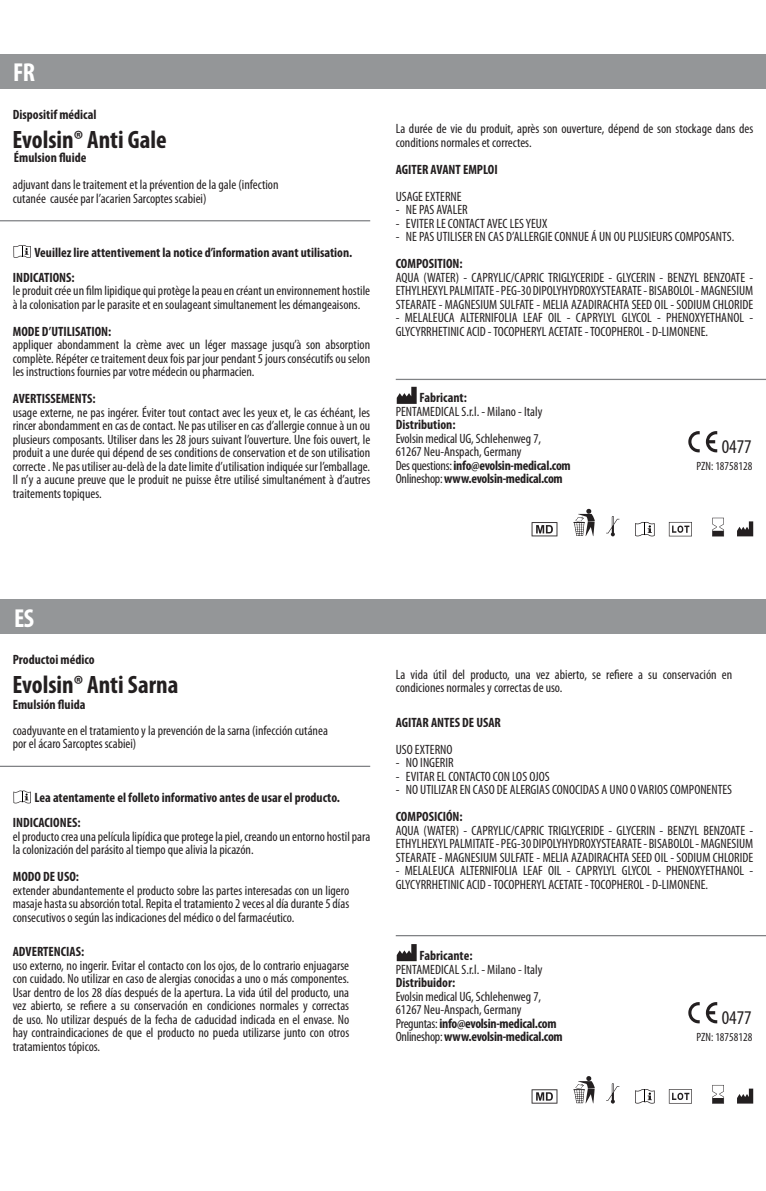
<style>
.page{position:relative;width:766px;height:1191px;background:#fff}
.page>*{position:absolute;margin:0;border:0;box-sizing:border-box;transform-origin:0 0}
.t1{font:700 condensed 26.1px "Myriad Pro";color:#fff}
.t2{font:700 condensed 25.2px "Myriad Pro";color:#231f20}
.t3{font:condensed 19.5px "Myriad Pro";color:#231f20}
.t4{font:condensed 13.5px/13.5px "Myriad Pro";color:#231f20}
.t5{font:700 condensed 13.5px "Myriad Pro";color:#231f20}
.t6{font:700 condensed 13.5px "Myriad Pro";letter-spacing:-.02em;color:#231f20}
.t7{font:condensed 12px "Myriad Pro";color:#231f20}
.s1{font-weight:400}
</style>
<div class="page">
<div style="left:0;top:54px;width:765px;height:34px;background:#949698"></div>
<svg style="left:13px;top:245px;width:18px;height:13px"></svg>
<hr style="left:0;top:220px;width:370px;height:1px;background:#808285">
<hr style="left:395px;top:379px;width:370px;height:1px;background:#808285">
<svg style="left:396px;top:387px;width:20px;height:17px"></svg>
<div style="left:0;top:599px;width:765px;height:34px;background:#949698"></div>
<svg style="left:13px;top:790px;width:18px;height:13px"></svg>
<hr style="left:0;top:765px;width:370px;height:2px;background:#808285">
<hr style="left:395px;top:935px;width:370px;height:1px;background:#808285">
<svg style="left:396px;top:944px;width:20px;height:17px"></svg>
<svg style="left:635px;top:1089px;width:19px;height:14px"></svg>
<svg style="left:737px;top:1088px;width:16px;height:15px"></svg>
<svg style="left:606px;top:1083px;width:13px;height:20px"></svg>
<svg style="left:668px;top:1089px;width:23px;height:14px"></svg>
<svg style="left:712px;top:1085px;width:11px;height:13px"></svg>
<div style="left:712px;top:1098px;width:11px;height:5px;background:#231f20"></div>
<svg style="left:531px;top:1089px;width:26px;height:14px"></svg>
<svg style="left:573px;top:1076px;width:21px;height:27px"></svg>
<svg style="left:635px;top:521px;width:19px;height:15px"></svg>
<svg style="left:737px;top:521px;width:16px;height:15px"></svg>
<svg style="left:606px;top:516px;width:13px;height:20px"></svg>
<svg style="left:668px;top:522px;width:23px;height:14px"></svg>
<svg style="left:712px;top:518px;width:11px;height:13px"></svg>
<div style="left:712px;top:531px;width:11px;height:5px;background:#231f20"></div>
<svg style="left:531px;top:522px;width:26px;height:14px"></svg>
<svg style="left:573px;top:508px;width:21px;height:28px"></svg>
<svg style="left:705px;top:431px;width:12px;height:21px"></svg>
<svg style="left:688px;top:431px;width:11px;height:21px"></svg>
<svg style="left:705px;top:1002px;width:12px;height:21px"></svg>
<svg style="left:688px;top:1002px;width:11px;height:21px"></svg>
<p class="t1" style="left:13px;top:56px;width:23px">FR</p>
<p class="t5" style="left:13px;top:106px;width:85px">Dispositif médical</p>
<p class="t2" style="left:13px;top:123px;width:156px">Evolsin® Anti Gale</p>
<p class="t5" style="left:14px;top:149px;width:74px">Émulsion fluide</p>
<p class="t4" style="left:13px;top:178px;width:267px">adjuvant dans le traitement et la prévention de la gale (infection cutanée causée par l’acarien Sarcoptes scabiei)</p>
<p class="t5" style="left:34px;top:244px;width:319px">Veuillez lire attentivement la notice d’information avant utilisation.</p>
<p class="t5" style="left:13px;top:269px;width:63px">INDICATIONS:</p>
<p class="t4" style="left:13px;top:284px;width:359px">le produit crée un film lipidique qui protège la peau en créant un environnement hostile à la colonisation par le parasite et en soulageant simultanement les démangeaisons.</p>
<p class="t5" style="left:13px;top:323px;width:100px">MODE D’UTILISATION:</p>
<p class="t4" style="left:13px;top:338px;width:359px;text-align:justify">appliquer abondamment la crème avec un léger massage jusqu’à son absorption complète. Répéter ce traitement deux fois par jour pendant 5 jours consécutifs ou selon les instructions fournies par votre médecin ou pharmacien.</p>
<p class="t5" style="left:13px;top:390px;width:84px">AVERTISSEMENTS:</p>
<p class="t4" style="left:13px;top:405px;width:359px;text-align:justify">usage externe, ne pas ingérer. Éviter tout contact avec les yeux et, le cas échéant, les rincer abondamment en cas de contact. Ne pas utiliser en cas d’allergie connue à un ou plusieurs composants. Utiliser dans les 28 jours suivant l’ouverture. Une fois ouvert, le produit a une durée qui dépend de ses conditions de conservation et de son utilisation correcte . Ne pas utiliser au-delà de la date limite d’utilisation indiquée sur l’emballage.<br>Il n’y a aucune preuve que le produit ne puisse être utilisé simultanément à d’autres traitements topiques.</p>
<p class="t4" style="left:395px;top:122px;width:359px">La durée de vie du produit, après son ouverture, dépend de son stockage dans des conditions normales et correctes.</p>
<p class="t5" style="left:395px;top:161px;width:103px">AGITER AVANT EMPLOI</p>
<p class="t4" style="left:395px;top:189px;width:67px">USAGE EXTERNE</p>
<p class="t4" style="left:395px;top:203px;width:73px">- NE PAS AVALER</p>
<p class="t4" style="left:395px;top:216px;width:153px">- EVITER LE CONTACT AVEC LES YEUX</p>
<p class="t4" style="left:395px;top:230px;width:340px">- NE PAS UTILISER EN CAS D’ALLERGIE CONNUE Á UN OU PLUSIEURS COMPOSANTS.</p>
<p class="t5" style="left:395px;top:255px;width:68px">COMPOSITION:</p>
<p class="t4" style="left:395px;top:270px;width:359px;text-align:justify">AQUA (WATER) - CAPRYLIC/CAPRIC TRIGLYCERIDE - GLYCERIN - BENZYL BENZOATE - ETHYLHEXYL PALMITATE - PEG-30 DIPOLYHYDROXYSTEARATE - BISABOLOL - MAGNESIUM STEARATE - MAGNESIUM SULFATE - MELIA AZADIRACHTA SEED OIL - SODIUM CHLORIDE</p>
<p class="t4" style="left:395px;top:311px;width:359px">- MELALEUCA ALTERNIFOLIA LEAF OIL - CAPRYLYL GLYCOL - PHENOXYETHANOL -<br>GLYCYRRHETINIC ACID - TOCOPHERYL ACETATE - TOCOPHEROL - D-LIMONENE.</p>
<p class="t5" style="left:419px;top:389px;width:49px">Fabricant:</p>
<p class="t4" style="left:395px;top:404px;width:148px">PENTAMEDICAL S.r.l. - Milano - Italy</p>
<p class="t5" style="left:395px;top:416px;width:61px">Distribution:</p>
<p class="t4" style="left:395px;top:431px;width:147px">Evolsin medical UG, Schlehenweg 7,</p>
<p class="t4" style="left:395px;top:445px;width:127px">61267 Neu-Anspach, Germany</p>
<p class="t6" style="left:395px;top:457px;width:176px"><span class="s1">Des questions:</span> info@evolsin-medical.com</p>
<p class="t6" style="left:395px;top:470px;width:168px"><span class="s1">Onlineshop:</span> www.evolsin-medical.com</p>
<p class="t3" style="left:721px;top:435px;width:32px">0477</p>
<p class="t7" style="left:696px;top:458px;width:57px">PZN: 18758128</p>
<p class="t1" style="left:14px;top:602px;width:22px">ES</p>
<p class="t5" style="left:13px;top:651px;width:83px">Productoi médico</p>
<p class="t2" style="left:13px;top:669px;width:167px">Evolsin® Anti Sarna</p>
<p class="t5" style="left:13px;top:696px;width:74px">Emulsión fluida</p>
<p class="t4" style="left:13px;top:723px;width:316px">coadyuvante en el tratamiento y la prevención de la sarna (infección cutánea por el ácaro Sarcoptes scabiei)</p>
<p class="t5" style="left:34px;top:789px;width:307px">Lea atentamente el folleto informativo antes de usar el producto.</p>
<p class="t5" style="left:13px;top:814px;width:69px">INDICACIONES:</p>
<p class="t4" style="left:13px;top:829px;width:359px">el producto crea una película lipídica que protege la piel, creando un entorno hostil para la colonización del parásito al tiempo que alivia la picazón.</p>
<p class="t5" style="left:13px;top:868px;width:68px">MODO DE USO:</p>
<p class="t4" style="left:13px;top:883px;width:338px;text-align:justify">extender abundantemente el producto sobre las partes interesadas con un ligero masaje hasta su absorción total. Repita el tratamiento 2 veces al día durante 5 días consecutivos o según las indicaciones del médico o del farmacéutico.</p>
<p class="t5" style="left:13px;top:943px;width:73px">ADVERTENCIAS:</p>
<p class="t4" style="left:13px;top:958px;width:338px;text-align:justify">uso externo, no ingerir. Evitar el contacto con los ojos, de lo contrario enjuagarse con cuidado. No utilizar en caso de alergias conocidas a uno o más componentes.<br>Usar dentro de los 28 días después de la apertura. La vida útil del producto, una vez abierto, se refiere a su conservación en condiciones normales y correctas de uso. No utilizar después de la fecha de caducidad indicada en el envase. No hay contraindicaciones de que el producto no pueda utilizarse junto con otros tratamientos tópicos.</p>
<p class="t4" style="left:395px;top:667px;width:338px">La vida útil del producto, una vez abierto, se refiere a su conservación en condiciones normales y correctas de uso.</p>
<p class="t5" style="left:395px;top:713px;width:107px">AGITAR ANTES DE USAR</p>
<p class="t4" style="left:395px;top:742px;width:58px">USO EXTERNO</p>
<p class="t4" style="left:395px;top:756px;width:59px">- NO INGERIR</p>
<p class="t4" style="left:395px;top:769px;width:155px">- EVITAR EL CONTACTO CON LOS OJOS</p>
<p class="t4" style="left:395px;top:783px;width:338px">- NO UTILIZAR EN CASO DE ALERGIAS CONOCIDAS A UNO O VARIOS COMPONENTES</p>
<p class="t5" style="left:395px;top:808px;width:68px">COMPOSICIÓN:</p>
<p class="t4" style="left:395px;top:823px;width:359px;text-align:justify">AQUA (WATER) - CAPRYLIC/CAPRIC TRIGLYCERIDE - GLYCERIN - BENZYL BENZOATE - ETHYLHEXYL PALMITATE - PEG-30 DIPOLYHYDROXYSTEARATE - BISABOLOL - MAGNESIUM STEARATE - MAGNESIUM SULFATE - MELIA AZADIRACHTA SEED OIL - SODIUM CHLORIDE</p>
<p class="t4" style="left:395px;top:864px;width:359px">- MELALEUCA ALTERNIFOLIA LEAF OIL - CAPRYLYL GLYCOL - PHENOXYETHANOL -<br>GLYCYRRHETINIC ACID - TOCOPHERYL ACETATE - TOCOPHEROL - D-LIMONENE.</p>
<p class="t5" style="left:419px;top:947px;width:55px">Fabricante:</p>
<p class="t4" style="left:395px;top:962px;width:148px">PENTAMEDICAL S.r.l. - Milano - Italy</p>
<p class="t5" style="left:395px;top:974px;width:61px">Distribuidor:</p>
<p class="t4" style="left:395px;top:989px;width:147px">Evolsin medical UG, Schlehenweg 7,</p>
<p class="t4" style="left:395px;top:1003px;width:127px">61267 Neu-Anspach, Germany</p>
<p class="t6" style="left:395px;top:1015px;width:162px"><span class="s1">Preguntas:</span> info@evolsin-medical.com</p>
<p class="t6" style="left:395px;top:1028px;width:168px"><span class="s1">Onlineshop:</span> www.evolsin-medical.com</p>
<p class="t3" style="left:721px;top:1005px;width:32px">0477</p>
<p class="t7" style="left:696px;top:1029px;width:57px">PZN: 18758128</p>
</div>
